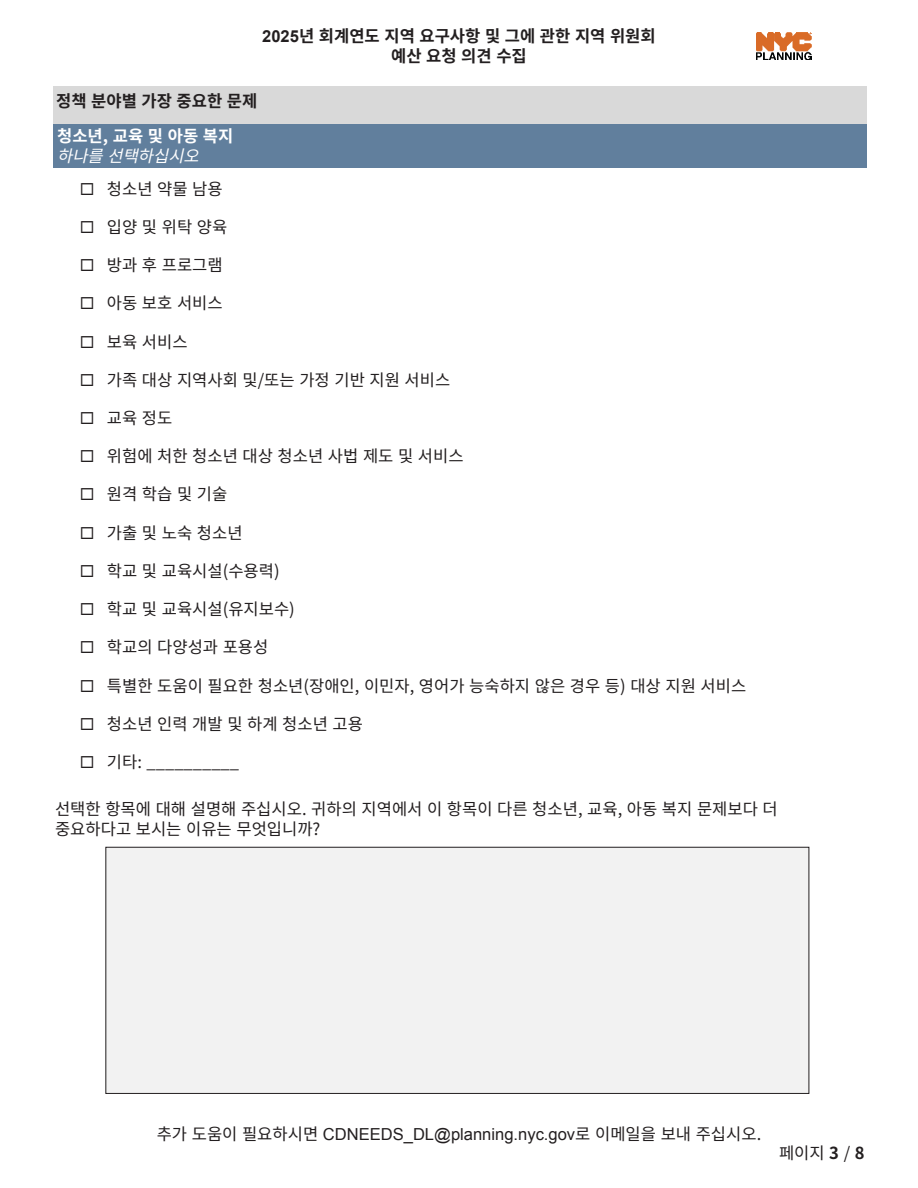
<style>
.page{position:relative;width:918px;height:1188px;background:#fff}
.page>*{position:absolute;margin:0;border:0;box-sizing:border-box;transform-origin:0 0}
.t1{font:16.5px/19.8px "Noto Sans CJ Kkr";color:#231f20}
.t2{font:16.5px "Arial";color:#231f20}
.With_Colored_BG{font:700 16.5px/19.8px "Noto Sans CJ Kkr";color:#231f20;text-align:center}
.H2-Bold{font:700 16.5px "Noto Sans CJ Kkr";color:#fff}
.Italic{font:italic 16.5px "Noto Sans CJ Kkr";color:#fff}
.s1{font-family:"Arial"}
.s2{font-family:"Noto Sans CJ Kkr"}
.s3{font-weight:700}
</style>
<div class="page">
<div style="left:53px;top:121px;width:813px;height:47px;background:#617f9d"></div>
<div style="left:53px;top:87px;width:813px;height:37px;background:#d9d9d9"></div>
<img style="left:756px;top:33px;width:55px;height:27px">
<div style="left:106px;top:847px;width:703px;height:246px;background:#f2f2f2"></div>
<div style="left:105px;top:847px;width:704px;height:247px;border:1px solid #231f20"></div>
<p class="With_Colored_BG" style="left:262px;top:27px;width:395px"><span class="s1">2025</span>년 회계연도 지역 요구사항 및 그에 관한 지역 위원회 예산 요청 의견 수집</p>
<p class="With_Colored_BG" style="left:56px;top:91px;width:203px">정책 분야별 가장 중요한 문제</p>
<p class="H2-Bold" style="left:57px;top:127px;width:178px">청소년, 교육 및 아동 복지</p>
<p class="Italic" style="left:57px;top:147px;width:153px">하나를 선택하십시오</p>
<p class="t1" style="left:107px;top:179px;width:117px">청소년 약물 남용</p>
<p class="t1" style="left:107px;top:217px;width:122px">입양 및 위탁 양육</p>
<p class="t1" style="left:107px;top:255px;width:117px">방과 후 프로그램</p>
<p class="t1" style="left:107px;top:294px;width:117px">아동 보호 서비스</p>
<p class="t1" style="left:107px;top:332px;width:82px">보육 서비스</p>
<p class="t1" style="left:107px;top:370px;width:345px">가족 대상 지역사회 및/또는 가정 기반 지원 서비스</p>
<p class="t1" style="left:107px;top:408px;width:67px">교육 정도</p>
<p class="t1" style="left:107px;top:447px;width:358px">위험에 처한 청소년 대상 청소년 사법 제도 및 서비스</p>
<p class="t1" style="left:107px;top:485px;width:122px">원격 학습 및 기술</p>
<p class="t1" style="left:107px;top:523px;width:137px">가출 및 노숙 청소년</p>
<p class="t1" style="left:107px;top:561px;width:174px">학교 및 교육시설(수용력)</p>
<p class="t1" style="left:107px;top:600px;width:189px">학교 및 교육시설(유지보수)</p>
<p class="t1" style="left:107px;top:638px;width:163px">학교의 다양성과 포용성</p>
<p class="t1" style="left:107px;top:676px;width:641px">특별한 도움이 필요한 청소년(장애인, 이민자, 영어가 능숙하지 않은 경우 등) 대상 지원 서비스</p>
<p class="t1" style="left:107px;top:714px;width:258px">청소년 인력 개발 및 하계 청소년 고용</p>
<p class="t1" style="left:107px;top:753px;width:134px">기타: __________</p>
<p class="t1" style="left:55px;top:800px;width:724px">선택한 항목에 대해 설명해 주십시오. 귀하의 지역에서 이 항목이 다른 청소년, 교육, 아동 복지 문제보다 더 중요하다고 보시는 이유는 무엇입니까?</p>
<p class="t2" style="left:157px;top:1123px;width:606px"><span class="s2">추가 도움이 필요하시면</span> CDNEEDS_DL@planning.nyc.gov<span class="s2">로 이메일을 보내 주십시오.</span></p>
<p class="t1" style="left:779px;top:1143px;width:87px">페이지<span class="s3">3</span>/<span class="s3">8</span></p>
</div>
